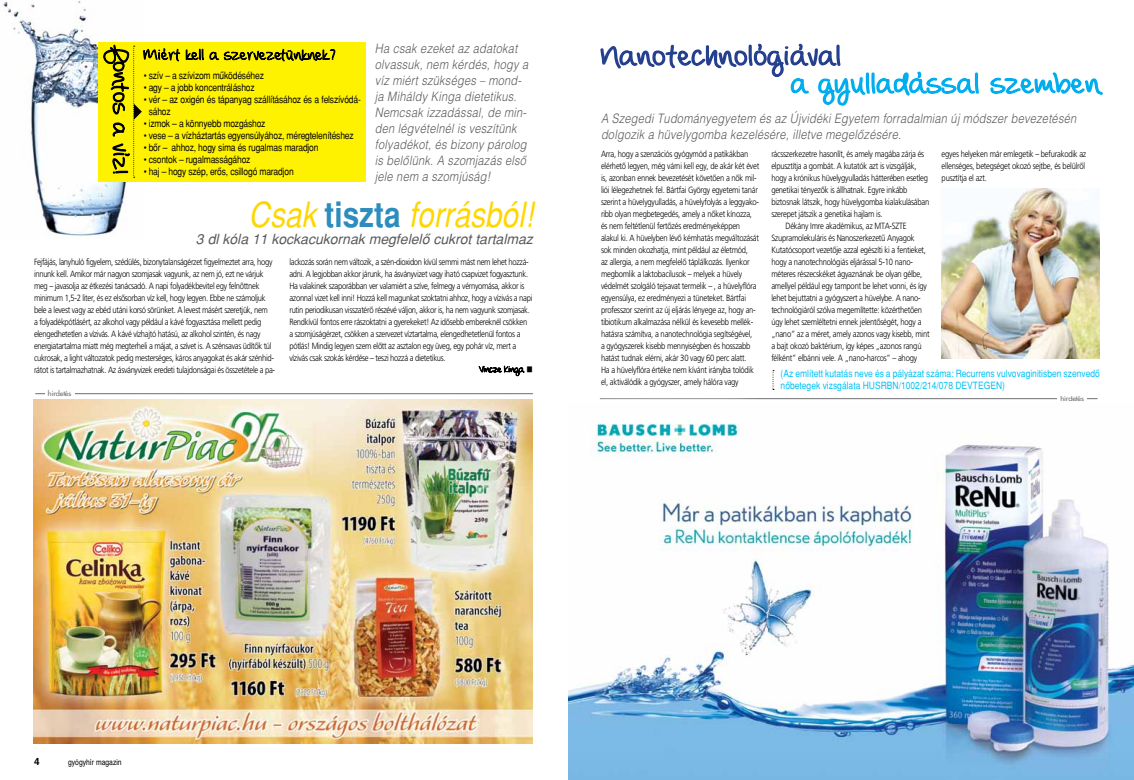
<style>
.page{position:relative;width:1134px;height:780px;background:#fff}
.page>*{position:absolute;margin:0;border:0;box-sizing:border-box;transform-origin:0 0}
.t1{font:35px "KB Helvetica Italic";color:#ffd600;scale:.85 1}
.t2{font:14px "KB Helvetica Italic";color:#58595b}
.t3{font:italic 13px/16px "KB Helvetica Light";letter-spacing:.02em;color:#58595b;scale:.85 1}
.t4{font:10px/12px "KB Helvetica Roman";letter-spacing:-.02em;color:#000;scale:.85 1}
.t5{font:10px/12px "KB Helvetica Roman";color:#00c0f3;scale:.85 1}
.t6{font:700 10px "Helvetica";color:#000}
.t7{font:300 9px/12px "Frutiger Alt";letter-spacing:-.03em;color:#000;scale:.85 1}
.t8{font:8px "Helvetica";color:#000;scale:.85 1}
.t9{font:300 7px "Futura Hungary";letter-spacing:-.02em;color:#6d6e71;scale:1.06 1}
.s1{font-family:"KB Helvetica Bold";color:#2d8dbe}
</style>
<div class="page">
<svg style="left:479px;top:365px;width:45px;height:12px"></svg>
<hr style="left:35px;top:393px;width:498px;height:1px;background:#6d6e71">
<div style="left:45px;top:389px;width:29px;height:9px;background:#fff"></div>
<img style="left:34px;top:400px;width:499px;height:343px">
<img style="left:568px;top:423px;width:566px;height:357px">
<img style="left:3px;top:1px;width:124px;height:236px">
<div style="left:98px;top:43px;width:268px;height:139px;background:#fff200"></div>
<svg style="left:102px;top:40px;width:234px;height:138px"></svg>
<svg style="left:600px;top:43px;width:379px;height:63px"></svg>
<svg style="left:990px;top:72px;width:113px;height:23px"></svg>
<svg style="left:772px;top:370px;width:2px;height:20px"></svg>
<img style="left:941px;top:189px;width:159px;height:169px">
<p class="t4" style="left:144px;top:69px;width:143px">• szív – a szívizom mûködéséhez</p>
<p class="t4" style="left:144px;top:81px;width:132px">• agy – a jobb koncentráláshoz</p>
<p class="t4" style="left:149px;top:93px;width:251px;text-indent:-5px">• vér – az oxigén és tápanyag szállításához és a felszívódá&shy;sához</p>
<p class="t4" style="left:144px;top:117px;width:145px">• izmok – a könnyebb mozgáshoz</p>
<p class="t4" style="left:144px;top:129px;width:249px">• vese – a vízháztartás egyensúlyához, méregtelenítéshez</p>
<p class="t4" style="left:144px;top:141px;width:207px">• bôr – ahhoz, hogy sima és rugalmas maradjon</p>
<p class="t4" style="left:144px;top:153px;width:127px">• csontok – rugalmasságához</p>
<p class="t4" style="left:144px;top:165px;width:178px">• haj – hogy szép, erôs, csillogó maradjon</p>
<p class="t3" style="left:375px;top:40px;width:182px">Ha csak ezeket az adatokat olvassuk, nem kérdés, hogy a víz miért szükséges – mond&shy;ja Miháldy Kinga dietetikus.<br>Nemcsak izzadással, de min&shy;den légvételnél is veszítünk folyadékot, és bizony párolog is belôlünk. A szomjazás elsô jele nem a szomjúság!</p>
<h1 class="t1" style="left:249px;top:194px;width:336px">Csak <span class="s1">tiszta</span> forrásból!</h1>
<h2 class="t2" style="left:196px;top:231px;width:338px">3 dl kóla 11 kockacukornak megfelelô cukrot tartalmaz</h2>
<p class="t7" style="left:34px;top:256px;width:285px">Fejfájás, lanyhuló figyelem, szédülés, bizonytalanságérzet figyelmeztet arra, hogy innunk kell. Amikor már nagyon szomjasak vagyunk, az nem jó, ezt ne várjuk meg – javasolja az étkezési tanácsadó. A napi folyadékbevitel egy felnôttnek minimum 1,5-2 liter, és ez elsôsorban víz kell, hogy legyen. Ebbe ne számoljuk bele a levest vagy az ebéd utáni korsó sörünket. A levest másért szeretjük, nem<br>a folyadékpótlásért, az alkohol vagy például a kávé fogyasztása mellett pedig elengedhetetlen a vízivás. A kávé vízhajtó hatású, az alkohol szintén, és nagy energiatartalma miatt még megterheli a májat, a szívet is. A szénsavas üdítôk túl cukrosak, a light változatok pedig mesterséges, káros anyagokat és akár szénhid&shy;rátot is tartalmazhatnak. Az ásványvizek eredeti tulajdonságai és összetétele a pa-</p>
<p class="t7" style="left:289px;top:256px;width:287px">lackozás során nem változik, a szén-dioxidon kívül semmi mást nem lehet hozzá&shy;adni. A legjobban akkor járunk, ha ásványvizet vagy iható csapvizet fogyasztunk.<br>Ha valakinek szaporábban ver valamiért a szíve, felmegy a vérnyomása, akkor is azonnal vizet kell inni! Hozzá kell magunkat szoktatni ahhoz, hogy a vízivás a napi rutin periodikusan visszatérô részévé váljon, akkor is, ha nem vagyunk szomjasak.<br>Rendkívül fontos erre rászoktatni a gyerekeket! Az idôsebb embereknél csökken a szomjúságérzet, csökken a szervezet víztartalma, elengedhetetlenül fontos a pótlás! Mindig legyen szem elôtt az asztalon egy üveg, egy pohár víz, mert a vízivás csak szokás kérdése – teszi hozzá a dietetikus.</p>
<p class="t9" style="left:48px;top:389px;width:24px">hirdetés</p>
<h3 class="t3" style="left:601px;top:110px;width:561px">A Szegedi Tudományegyetem és az Újvidéki Egyetem forradalmian új módszer bevezetésén dolgozik a hüvelygomba kezelésére, illetve megelôzésére.</h3>
<p class="t7" style="left:942px;top:148px;width:172px">egyes helyeken már emlegetik – befurakodik az ellenséges, betegséget okozó sejtbe, és belülrôl pusztítja el azt.</p>
<p class="t7" style="left:601px;top:148px;width:188px">Arra, hogy a szenzációs gyógymód a patikákban elérhetô legyen, még várni kell egy, de akár két évet is, azonban ennek bevezetését követôen a nôk mil&shy;liói lélegezhetnek fel. Bártfai György egyetemi tanár szerint a hüvelygyulladás, a hüvelyfolyás a leggyako&shy;ribb olyan megbetegedés, amely a nôket kínozza, és nem feltétlenül fertôzés eredményeképpen alakul ki. A hüvelyben lévô kémhatás megváltozását sok minden okozhatja, mint például az életmód,<br>az allergia, a nem megfelelô táplálkozás. Ilyenkor megbomlik a laktobacilusok – melyek a hüvely védelmét szolgáló tejsavat termelik – , a hüvelyflóra egyensúlya, ez eredményezi a tüneteket. Bártfai professzor szerint az új eljárás lényege az, hogy an&shy;tibiotikum alkalmazása nélkül és kevesebb mellék&shy;hatásra számítva, a nanotechnológia segítségével,<br>a gyógyszerek kisebb mennyiségben és hosszabb hatást tudnak elérni, akár 30 vagy 60 perc alatt.<br>Ha a hüvelyflóra értéke nem kívánt irányba tolódik el, aktiválódik a gyógyszer, amely hálóra vagy</p>
<p class="t7" style="left:771px;top:148px;width:181px">rácsszerkezetre hasonlít, és amely magába zárja és</p>
<p class="t7" style="left:771px;top:160px;width:172px">elpusztítja a gombát. A kutatók azt is vizsgálják,</p>
<p class="t7" style="left:771px;top:172px;width:186px">hogy a krónikus hüvelygyulladás hátterében esetleg</p>
<p class="t7" style="left:771px;top:184px;width:162px">genetikai tényezôk is állhatnak. Egyre inkább</p>
<p class="t7" style="left:771px;top:196px;width:187px">biztosnak látszik, hogy hüvelygomba kialakulásában</p>
<p class="t7" style="left:771px;top:208px;width:132px">szerepet játszik a genetikai hajlam is.</p>
<p class="t7" style="left:785px;top:220px;width:144px">Dékány Imre akadémikus, az MTA-SZTE</p>
<p class="t7" style="left:771px;top:232px;width:170px">Szupramolekuláris és Nanoszerkezetû Anyagok</p>
<p class="t7" style="left:771px;top:244px;width:184px">Kutatócsoport vezetôje azzal egészíti ki a fentieket,</p>
<p class="t7" style="left:771px;top:256px;width:168px">hogy a nanotechnológiás eljárással 5-10 nano-</p>
<p class="t7" style="left:771px;top:268px;width:179px">méteres részecskéket ágyaznának be olyan gélbe,</p>
<p class="t7" style="left:771px;top:280px;width:185px">amellyel például egy tampont be lehet vonni, és így</p>
<p class="t7" style="left:771px;top:292px;width:177px">lehet bejuttatni a gyógyszert a hüvelybe. A nano-</p>
<p class="t7" style="left:771px;top:304px;width:179px">technológiáról szólva megemlítette: közérthetôen</p>
<p class="t7" style="left:771px;top:316px;width:178px">úgy lehet szemléltetni ennek jelentôségét, hogy a</p>
<p class="t7" style="left:771px;top:328px;width:188px">„nano” az a méret, amely azonos vagy kisebb, mint</p>
<p class="t7" style="left:771px;top:340px;width:178px">a bajt okozó baktérium, így képes „azonos rangú</p>
<p class="t7" style="left:771px;top:352px;width:173px">félként” elbánni vele. A „nano-harcos” – ahogy</p>
<p class="t5" style="left:781px;top:367px;width:377px">(Az említett kutatás neve és a pályázat száma: Recurrens vulvovaginitisben szenvedô nôbetegek vizsgálata HUSRBN/1002/214/078 DEVTEGEN)</p>
<p class="t9" style="left:1060px;top:394px;width:24px">hirdetés</p>
<p class="t6" style="left:34px;top:753px;width:7px">4</p>
<p class="t8" style="left:68px;top:755px;width:65px">gyógyhír magazin</p>
</div>
